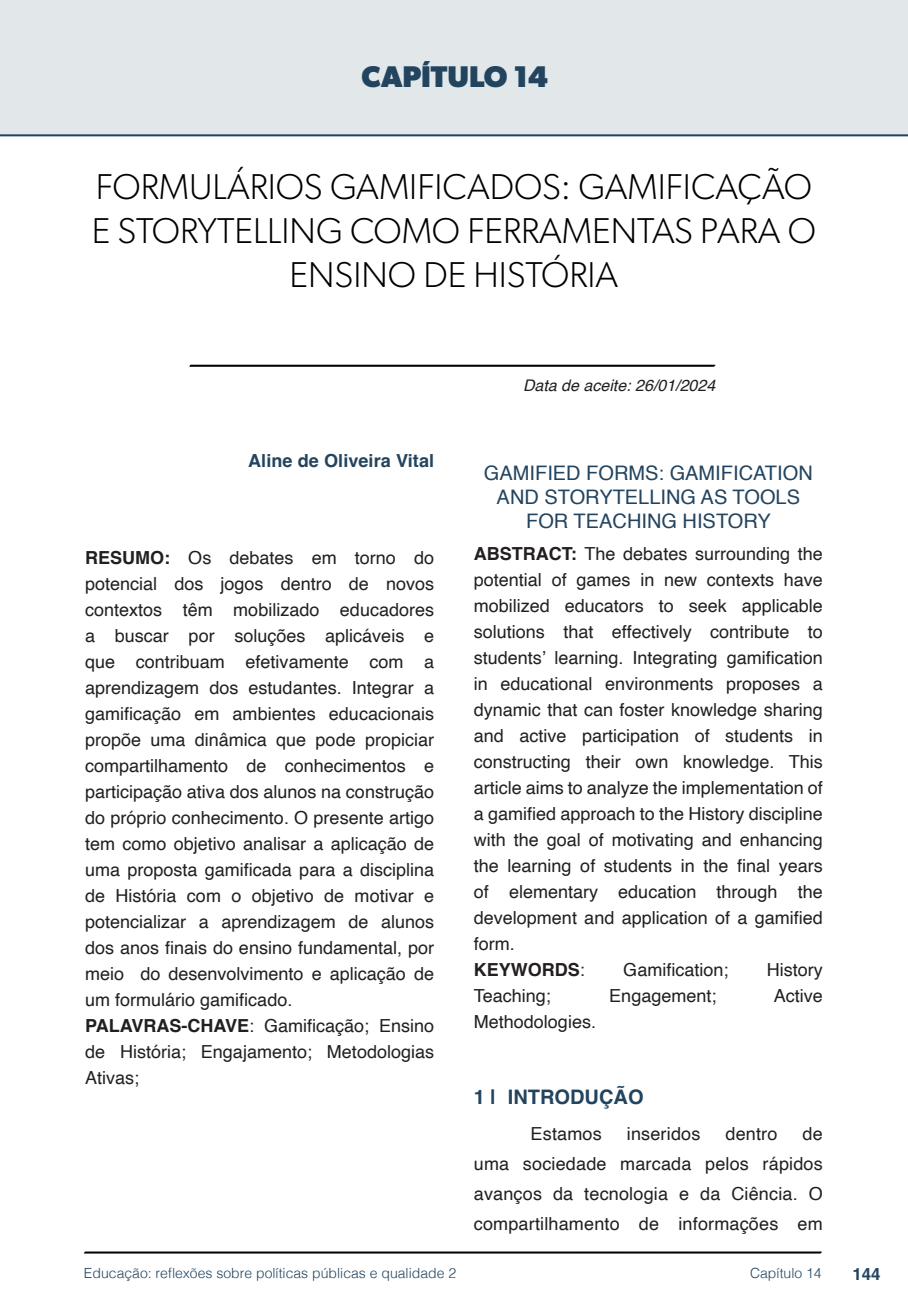
<style>
.page{position:relative;width:908px;height:1304px;background:#fff}
.page>*{position:absolute;margin:0;border:0;box-sizing:border-box;transform-origin:0 0}
.t1{font:300 36px/44px "Gibson";color:#000;text-align:center}
.t2{font:700 30px "Gibson";color:#23445f}
.t3{font:20px/24px "Helvetica";color:#23445f;text-align:center}
.t4{font:700 20px "Helvetica";color:#23445f}
.t5{font:18px/26px "Helvetica";color:#231f20}
.t6{font:700 18px "Helvetica";letter-spacing:.005em;color:#23445f}
.t7{font:700 16.8px "Helvetica";color:#23445f}
.t8{font:italic 16px "Helvetica";color:#231f20}
.t9{font:300 14px "Helvetica";color:#23445f}
.s1{font-weight:700}
</style>
<div class="page">
<svg style="left:84px;top:1251px;width:737px;height:3px;background:#515151"></svg>
<svg style="left:189px;top:364px;width:526px;height:3px;background:#4f4f4f"></svg>
<div style="left:0;top:0;width:907px;height:136px;background:#e2e7e9"></div>
<div style="left:44px;top:72px;width:68px;height:61px;background:#e2e7e9"></div>
<h2 class="t2" style="left:361px;top:58px;width:188px">CAPÍTULO 14</h2>
<h1 class="t1" style="left:92px;top:164px;width:725px">FORMULÁRIOS GAMIFICADOS: GAMIFICAÇÃO<br>E STORYTELLING COMO FERRAMENTAS PARA O<br>ENSINO DE HISTÓRIA</h1>
<p class="t6" style="left:248px;top:450px;width:187px">Aline de Oliveira Vital</p>
<p class="t5" style="left:85px;top:546px;width:350px"><span class="s1">RESUMO:</span> Os debates em torno do potencial dos jogos dentro de novos contextos têm mobilizado educadores a buscar por soluções aplicáveis e que contribuam efetivamente com a aprendizagem dos estudantes. Integrar a gamificação em ambientes educacionais propõe uma dinâmica que pode propiciar compartilhamento de conhecimentos e participação ativa dos alunos na construção do próprio conhecimento. O presente artigo tem como objetivo analisar a aplicação de uma proposta gamificada para a disciplina de História com o objetivo de motivar e potencializar a aprendizagem de alunos dos anos finais do ensino fundamental, por meio do desenvolvimento e aplicação de um formulário gamificado.<br><span class="s1">PALAVRAS-CHAVE</span>: Gamificação; Ensino de História; Engajamento; Metodologias Ativas;</p>
<p class="t8" style="left:523px;top:373px;width:194px">Data de aceite: 26/01/2024</p>
<p class="t3" style="left:483px;top:462px;width:330px">GAMIFIED FORMS: GAMIFICATION<br>AND STORYTELLING AS TOOLS<br>FOR TEACHING HISTORY</p>
<p class="t5" style="left:473px;top:541px;width:350px"><span class="s1">ABSTRACT:</span> The debates surrounding the potential of games in new contexts have mobilized educators to seek applicable solutions that effectively contribute to students’ learning. Integrating gamification in educational environments proposes a dynamic that can foster knowledge sharing and active participation of students in constructing their own knowledge. This article aims to analyze the implementation of a gamified approach to the History discipline with the goal of motivating and enhancing the learning of students in the final years of elementary education through the development and application of a gamified form.<br><span class="s1">KEYWORDS</span>:</p>
<p class="t5" style="left:623px;top:957px;width:107px">Gamification;</p>
<p class="t5" style="left:766px;top:957px;width:57px">History</p>
<p class="t5" style="left:473px;top:983px;width:79px">Teaching;</p>
<p class="t5" style="left:609px;top:983px;width:109px">Engagement;</p>
<p class="t5" style="left:773px;top:983px;width:51px">Active</p>
<p class="t5" style="left:473px;top:1009px;width:124px">Methodologies.</p>
<p class="t4" style="left:473px;top:1085px;width:171px">1 | INTRODUÇÃO</p>
<p class="t5" style="left:530px;top:1121px;width:73px">Estamos</p>
<p class="t5" style="left:626px;top:1121px;width:75px">inseridos</p>
<p class="t5" style="left:725px;top:1121px;width:53px">dentro</p>
<p class="t5" style="left:473px;top:1119px;width:350px;line-height:30px;text-align:justify;text-indent:328px">de uma sociedade marcada pelos rápidos avanços da tecnologia e da Ciência. O compartilhamento de informações em</p>
<p class="t9" style="left:84px;top:1261px;width:373px">Educação: reflexões sobre políticas públicas e qualidade 2</p>
<p class="t9" style="left:749px;top:1261px;width:73px">Capítulo 14</p>
<p class="t7" style="left:851px;top:1264px;width:30px">144</p>
</div>
